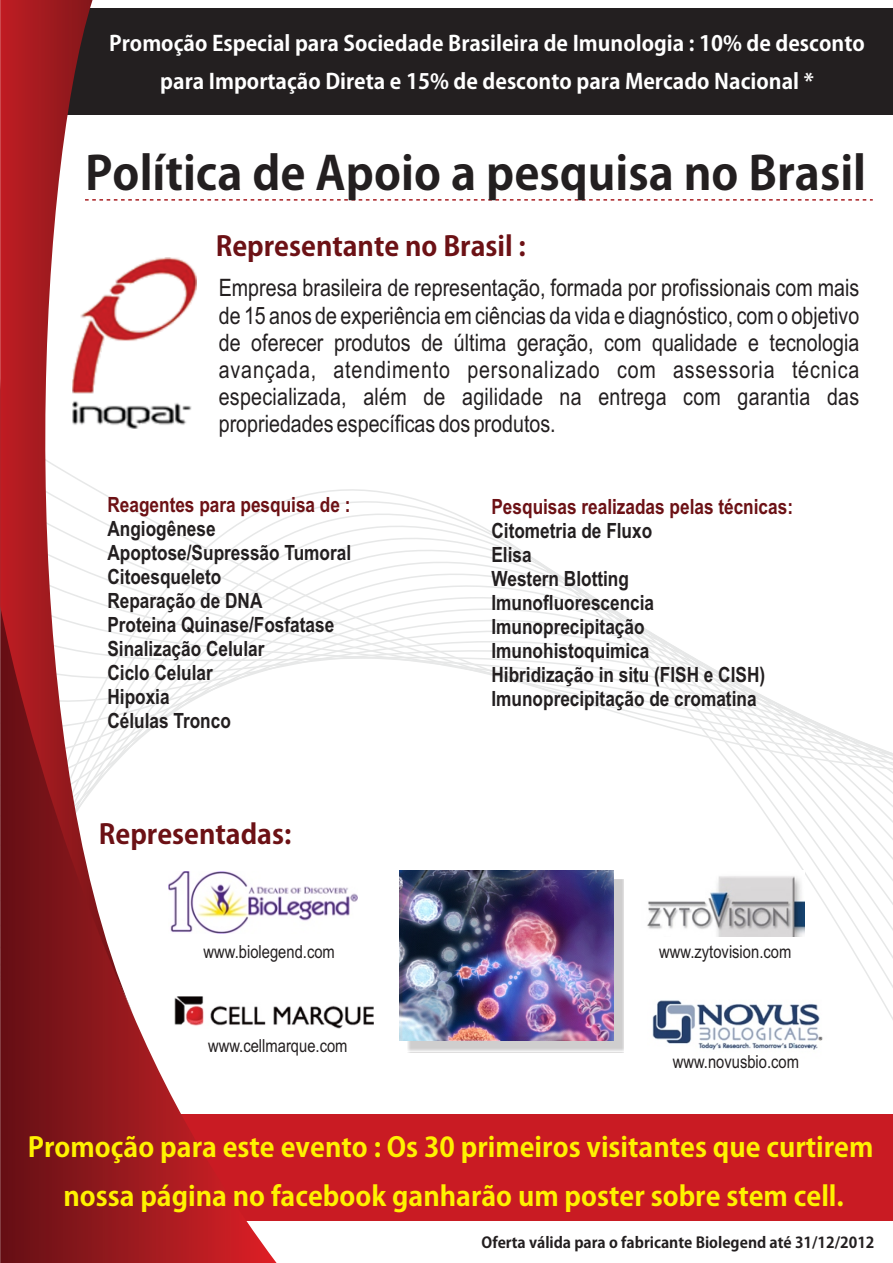
<style>
.page{position:relative;width:893px;height:1263px;background:#fff}
.page>*{position:absolute;margin:0;border:0;box-sizing:border-box;transform-origin:0 0}
.t1{font:700 45.75px "Koz Go Pr 6 N";color:#231f20}
.t2{font:700 27px/49.3px "Koz Go Pr 6 N";color:#fff200;text-align:center}
.t3{font:700 27px "Koz Go Pr 6 N";color:#6c1115}
.t4{font:24px/27.2px "Arial Narrow";color:#231f20;text-align:justify}
.t5{font:700 21px/24px "Arial Narrow";color:#231f20}
.t6{font:700 21px/38.4px "Koz Go Pr 6 N";color:#fff;text-align:center}
.t7{font:700 21px "Arial Narrow";color:#6c1115}
.t8{font:18px "Arial Narrow";color:#231f20}
.t9{font:700 15px "Koz Go Pr 6 N";color:#231f20}
</style>
<div class="page">
<svg style="left:277px;top:489px;width:616px;height:282px"></svg>
<img style="left:652px;top:1000px;width:171px;height:50px">
<div style="left:59px;top:8px;width:834px;height:106px;background:#231f20"></div>
<div style="left:161px;top:1114px;width:732px;height:106px;background:#c91b23"></div>
<svg style="left:135px;top:199px;width:738px;height:2px"></svg>
<img style="left:133px;top:257px;width:63px;height:84px">
<svg style="left:0;top:403px;width:277px;height:860px"></svg>
<svg style="left:0;top:0;width:133px;height:1013px"></svg>
<div style="left:407px;top:879px;width:217px;height:173px;background:#231f20;opacity:.22"></div>
<img style="left:399px;top:870px;width:214px;height:171px">
<img style="left:168px;top:871px;width:190px;height:62px">
<img style="left:174px;top:996px;width:200px;height:32px">
<img style="left:647px;top:876px;width:157px;height:60px">
<p class="t6" style="left:109px;top:24px;width:757px">Promoção Especial para Sociedade Brasileira de Imunologia : 10% de desconto para Importação Direta e 15% de desconto para Mercado Nacional *</p>
<h1 class="t1" style="left:85px;top:149px;width:782px">Política de Apoio a pesquisa no Brasil</h1>
<p class="t3" style="left:216px;top:232px;width:311px">Representante no Brasil :</p>
<p class="t4" style="left:219px;top:277px;width:642px">Empresa brasileira de representação, formada por profissionais com mais de 15 anos de experiência em ciências da vida e diagnóstico, com o objetivo de oferecer produtos de última geração, com qualidade e tecnologia avançada, atendimento personalizado com assessoria técnica especializada, além de agilidade na entrega com garantia das propriedades específicas dos produtos.</p>
<p class="t7" style="left:107px;top:496px;width:245px">Reagentes para pesquisa de :</p>
<p class="t5" style="left:107px;top:518px;width:245px">Angiogênese<br>Apoptose/Supressão Tumoral<br>Citoesqueleto<br>Reparação de DNA<br>Proteina Quinase/Fosfatase<br>Sinalização Celular<br>Ciclo Celular<br>Hipoxia<br>Células Tronco</p>
<p class="t3" style="left:99px;top:820px;width:194px">Representadas:</p>
<p class="t8" style="left:204px;top:945px;width:133px">www.biolegend.com</p>
<p class="t8" style="left:208px;top:1038px;width:141px">www.cellmarque.com</p>
<p class="t7" style="left:491px;top:499px;width:303px">Pesquisas realizadas pelas técnicas:</p>
<p class="t5" style="left:491px;top:520px;width:275px">Citometria de Fluxo<br>Elisa<br>Western Blotting<br>Imunofluorescencia<br>Imunoprecipitação<br>Imunohistoquimica<br>Hibridização in situ (FISH e CISH)<br>Imunoprecipitação de cromatina</p>
<p class="t8" style="left:659px;top:945px;width:134px">www.zytovision.com</p>
<p class="t8" style="left:673px;top:1055px;width:128px">www.novusbio.com</p>
<p class="t2" style="left:28px;top:1122px;width:847px">Promoção para este evento : Os 30 primeiros visitantes que curtirem nossa página no facebook ganharão um poster sobre stem cell.</p>
<p class="t9" style="left:482px;top:1234px;width:394px">Oferta válida para o fabricante Biolegend até 31/12/2012</p>
</div>
